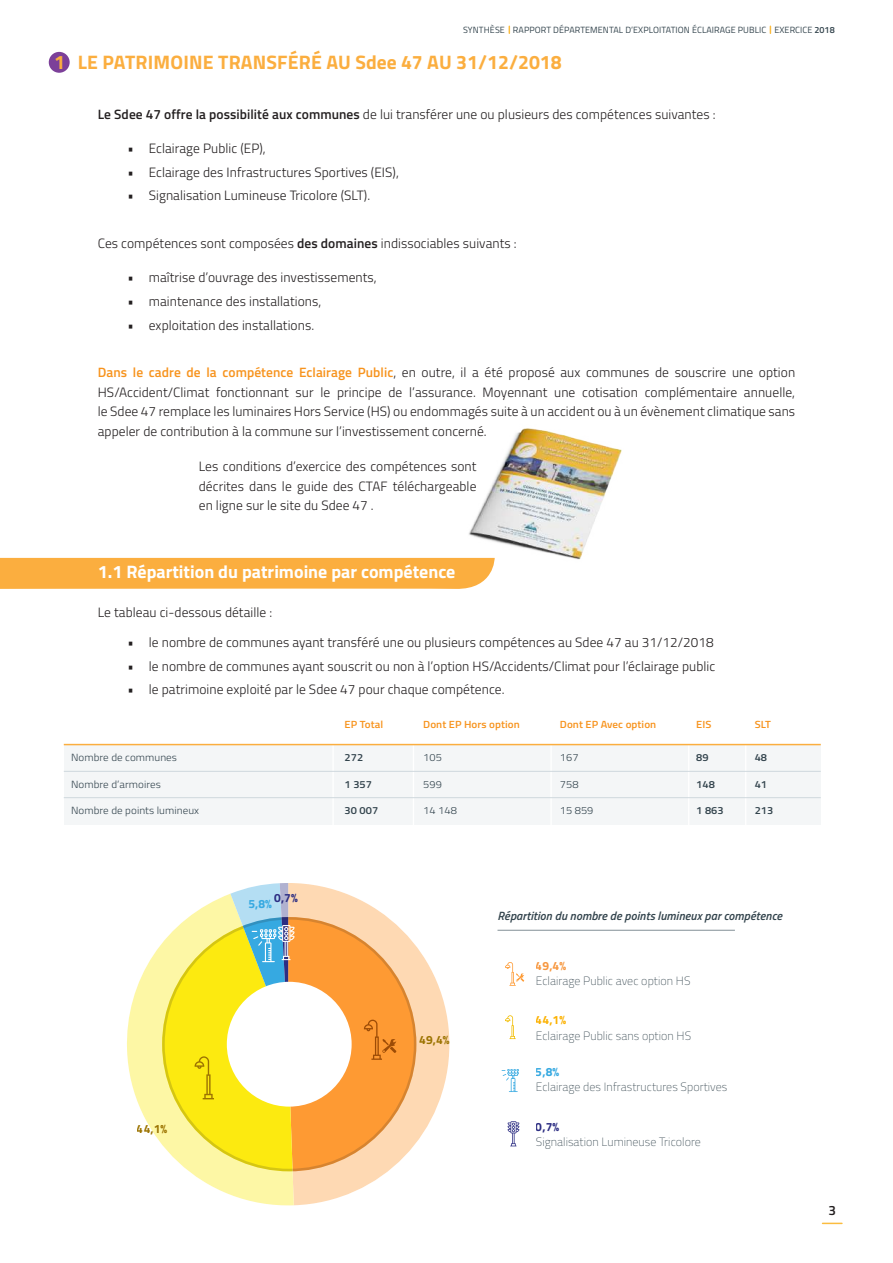
<style>
.page{position:relative;width:893px;height:1263px;background:#fff}
.page>*{position:absolute;margin:0;border:0;box-sizing:border-box;transform-origin:0 0}
.t1{font:700 19.5px "Titillium";letter-spacing:.01em;color:#fbae3f}
.t2{font:700 18px "Titillium";color:#fff}
.t3{font:300 13.5px/19.5px "Titillium";letter-spacing:.005em;color:#231f20;text-align:justify}
.t4{font:600 13.5px "Titillium";color:#231f20}
.t5{font:100 12px "Titillium";letter-spacing:.005em;color:#33444d}
.t6{font:italic 600 12px "Titillium";letter-spacing:.005em;color:#33444d}
.t7{font:700 12px "Titillium";color:#9c7402}
.t8{font:700 12px "Titillium";color:#36a9e1}
.t9{font:700 12px "Titillium";color:#2d2e83}
.t10{font:700 12px "Titillium";color:#fcb203}
.t11{font:700 12px "Titillium";color:#f79841}
.t12{font:300 10.35px "Titillium";letter-spacing:.005em;color:#33444d;scale:1.06 1}
.t13{font:600 10.35px "Titillium";letter-spacing:.005em;color:#f7931d;scale:1.06 1}
.t14{font:600 10.35px "Titillium";letter-spacing:.005em;color:#33444d;scale:1.06 1}
.t15{font:9px "Titillium";letter-spacing:.01em;color:#33444d}
.s1{font-weight:600}
.s2{font-weight:600;color:#f7931d}
</style>
<div class="page">
<hr style="left:822px;top:1222px;width:20px;height:2px;background:#fbbc3f">
<div style="left:49px;top:52px;width:21px;height:21px;background:#7c4099;border-radius:50%"></div>
<div style="left:0;top:558px;width:494px;height:31px;background:#fbae3f"></div>
<div style="left:64px;top:744px;width:757px;height:81px;background:#f4f6f7"></div>
<hr style="left:745px;top:738px;width:1px;height:91px;background:#fff">
<hr style="left:688px;top:738px;width:1px;height:91px;background:#fff">
<hr style="left:550px;top:738px;width:2px;height:91px;background:#fff">
<hr style="left:413px;top:738px;width:1px;height:91px;background:#fff">
<hr style="left:332px;top:738px;width:2px;height:91px;background:#fff">
<hr style="left:64px;top:797px;width:757px;height:1px;background:#cfd8dd">
<hr style="left:64px;top:771px;width:757px;height:1px;background:#cfd8dd">
<hr style="left:64px;top:744px;width:757px;height:1px;background:#fbae3f">
<svg style="left:127px;top:883px;width:323px;height:323px"></svg>
<svg style="left:162px;top:917px;width:254px;height:254px"></svg>
<svg style="left:195px;top:1056px;width:19px;height:43px"></svg>
<svg style="left:505px;top:1015px;width:11px;height:24px"></svg>
<svg style="left:502px;top:1069px;width:17px;height:23px"></svg>
<svg style="left:230px;top:883px;width:65px;height:161px"></svg>
<svg style="left:508px;top:1121px;width:11px;height:25px"></svg>
<svg style="left:364px;top:1020px;width:32px;height:40px"></svg>
<svg style="left:505px;top:962px;width:19px;height:24px"></svg>
<hr style="left:497px;top:930px;width:238px;height:1px;background:#828f96">
<img style="left:457px;top:428px;width:165px;height:136px">
<p class="t15" style="left:463px;top:23px;width:373px">SYNTHÈSE RAPPORT DÉPARTEMENTAL D’EXPLOITATION ÉCLAIRAGE PUBLIC EXERCICE <span class="s1">2018</span></p>
<h1 class="t1" style="left:54px;top:47px;width:509px">1 LE PATRIMOINE TRANSFÉRÉ AU Sdee 47 AU 31/12/2018</h1>
<p class="t3" style="left:98px;top:104px;width:619px"><span class="s1">Le Sdee 47 offre la possibilité aux communes</span> de lui transférer une ou plusieurs des compétences suivantes :</p>
<p class="t3" style="left:128px;top:138px;width:140px">• Eclairage Public (EP),</p>
<p class="t3" style="left:128px;top:162px;width:273px">• Eclairage des Infrastructures Sportives (EIS),</p>
<p class="t3" style="left:128px;top:185px;width:244px">• Signalisation Lumineuse Tricolore (SLT).</p>
<p class="t3" style="left:98px;top:233px;width:420px">Ces compétences sont composées <span class="s1">des domaines</span> indissociables suivants :</p>
<p class="t3" style="left:128px;top:267px;width:251px">• maîtrise d’ouvrage des investissements,</p>
<p class="t3" style="left:128px;top:291px;width:195px">• maintenance des installations,</p>
<p class="t3" style="left:128px;top:315px;width:188px">• exploitation des installations.</p>
<p class="t3" style="left:98px;top:362px;width:699px"><span class="s2">Dans le cadre de la compétence Eclairage Public</span>, en outre, il a été proposé aux communes de souscrire une option HS/Accident/Climat fonctionnant sur le principe de l’assurance. Moyennant une cotisation complémentaire annuelle, le Sdee 47 remplace les luminaires Hors Service (HS) ou endommagés suite à un accident ou à un évènement climatique sans appeler de contribution à la commune sur l’investissement concerné.</p>
<p class="t3" style="left:199px;top:456px;width:279px">Les conditions d’exercice des compétences sont décrites dans le guide des CTAF téléchargeable en ligne sur le site du Sdee 47 .</p>
<h2 class="t2" style="left:98px;top:558px;width:359px">1.1 Répartition du patrimoine par compétence</h2>
<p class="t3" style="left:98px;top:602px;width:176px">Le tableau ci-dessous détaille :</p>
<p class="t3" style="left:128px;top:632px;width:588px">• le nombre de communes ayant transféré une ou plusieurs compétences au Sdee 47 au 31/12/2018</p>
<p class="t3" style="left:128px;top:656px;width:589px">• le nombre de communes ayant souscrit ou non à l’option HS/Accidents/Climat pour l’éclairage public</p>
<p class="t3" style="left:128px;top:679px;width:378px">• le patrimoine exploité par le Sdee 47 pour chaque compétence.</p>
<p class="t12" style="left:71px;top:750px;width:101px">Nombre de communes</p>
<p class="t12" style="left:71px;top:776px;width:86px">Nombre d’armoires</p>
<p class="t12" style="left:71px;top:803px;width:122px">Nombre de points lumineux</p>
<p class="t7" style="left:137px;top:1120px;width:32px">44,1%</p>
<p class="t9" style="left:274px;top:888px;width:25px">0,7%</p>
<p class="t8" style="left:248px;top:895px;width:25px">5,8%</p>
<p class="t13" style="left:345px;top:717px;width:38px">EP Total</p>
<p class="t13" style="left:423px;top:717px;width:93px">Dont EP Hors option</p>
<p class="t13" style="left:560px;top:717px;width:92px">Dont EP Avec option</p>
<p class="t13" style="left:696px;top:717px;width:16px">EIS</p>
<p class="t13" style="left:755px;top:717px;width:17px">SLT</p>
<p class="t14" style="left:345px;top:749px;width:19px">272</p>
<p class="t14" style="left:345px;top:776px;width:27px">1 357</p>
<p class="t14" style="left:345px;top:803px;width:33px">30 007</p>
<p class="t12" style="left:423px;top:750px;width:19px">105</p>
<p class="t12" style="left:423px;top:776px;width:19px">599</p>
<p class="t12" style="left:423px;top:803px;width:33px">14 148</p>
<p class="t7" style="left:419px;top:1030px;width:32px">49,4%</p>
<p class="t12" style="left:560px;top:750px;width:19px">167</p>
<p class="t12" style="left:560px;top:776px;width:19px">758</p>
<p class="t12" style="left:560px;top:803px;width:33px">15 859</p>
<p class="t14" style="left:696px;top:749px;width:13px">89</p>
<p class="t14" style="left:696px;top:776px;width:19px">148</p>
<p class="t14" style="left:696px;top:803px;width:27px">1 863</p>
<p class="t14" style="left:755px;top:749px;width:13px">48</p>
<p class="t14" style="left:755px;top:776px;width:13px">41</p>
<p class="t14" style="left:755px;top:803px;width:19px">213</p>
<p class="t6" style="left:497px;top:907px;width:286px">Répartition du nombre de points lumineux par compétence</p>
<p class="t11" style="left:536px;top:956px;width:32px">49,4%</p>
<p class="t5" style="left:536px;top:972px;width:156px">Eclairage Public avec option HS</p>
<p class="t10" style="left:536px;top:1011px;width:32px">44,1%</p>
<p class="t5" style="left:536px;top:1027px;width:157px">Eclairage Public sans option HS</p>
<p class="t8" style="left:536px;top:1063px;width:25px">5,8%</p>
<p class="t5" style="left:536px;top:1078px;width:193px">Eclairage des Infrastructures Sportives</p>
<p class="t9" style="left:536px;top:1117px;width:25px">0,7%</p>
<p class="t5" style="left:536px;top:1133px;width:167px">Signalisation Lumineuse Tricolore</p>
<p class="t4" style="left:828px;top:1200px;width:9px">3</p>
</div>
